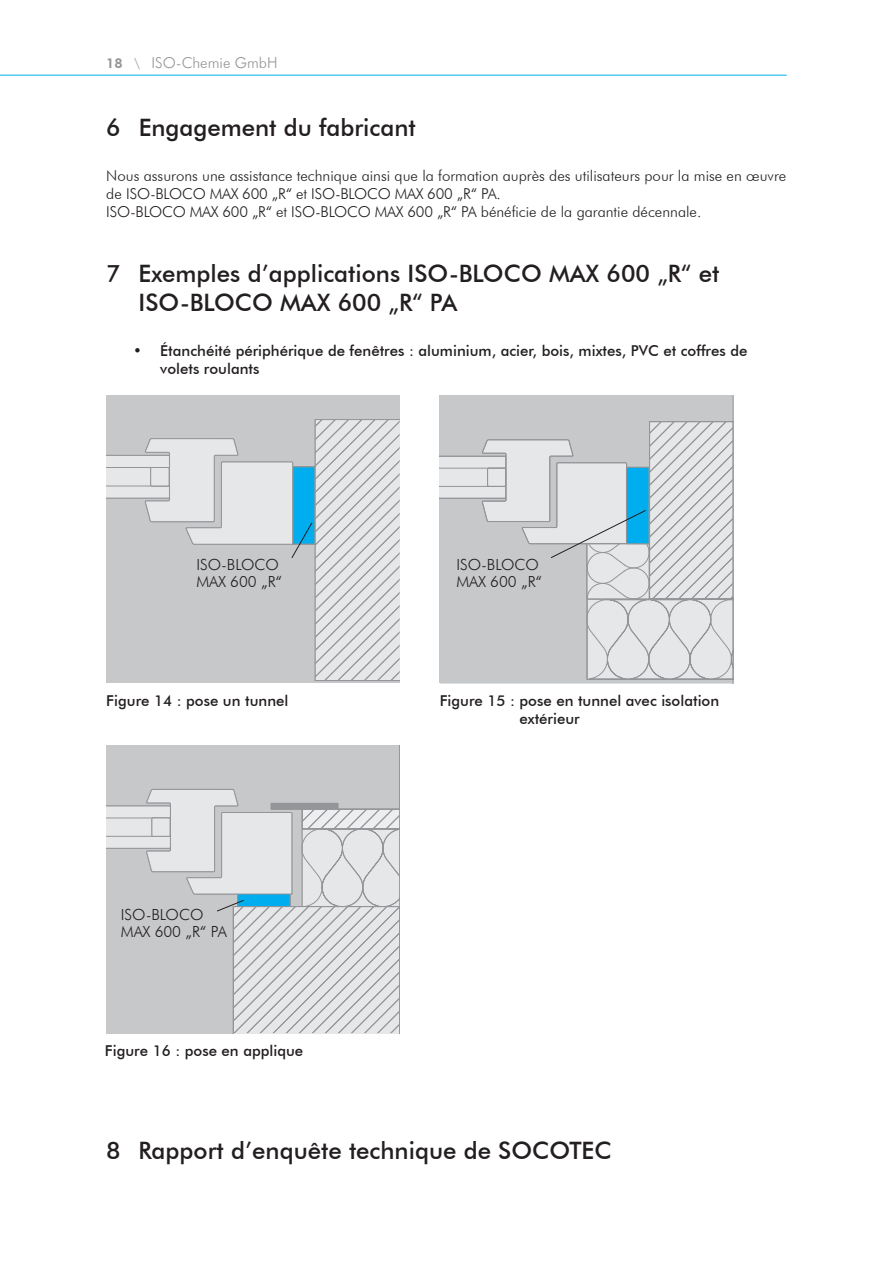
<style>
.page{position:relative;width:893px;height:1263px;background:#fff}
.page>*{position:absolute;margin:0;border:0;box-sizing:border-box;transform-origin:0 0}
.t1{font:500 24px/28.8px "Futura BT";color:#231f20}
.t2{font:300 15.3px/17.2px "Futura BT";color:#231f20}
.t3{font:300 15px/18px "Futura BT";color:#231f20}
.t4{font:500 15px/18px "Futura BT";color:#231f20}
.t5{font:300 15px "Futura BT";color:#939598}
.s1{font-weight:800;font-size:13.5px}
.s2{font-size:13.5px}
</style>
<div class="page">
<hr style="left:0;top:75px;width:787px;height:1px;background:#00aeef">
<div style="left:440px;top:395px;width:293px;height:288px;background:#c7c8ca"></div>
<div style="left:106px;top:746px;width:294px;height:43px;background:#c7c8ca"></div>
<svg style="left:106px;top:789px;width:294px;height:244px;background:#d1d4d6"></svg>
<svg style="left:440px;top:421px;width:293px;height:259px;background:#ced3d6"></svg>
<div style="left:106px;top:395px;width:294px;height:288px;background:#c7c8ca"></div>
<svg style="left:106px;top:419px;width:294px;height:262px;background:#ccd1d4"></svg>
<p class="t5" style="left:106px;top:53px;width:173px"><span class="s1">18</span> <span class="s2">\</span> ISO-Chemie GmbH</p>
<h1 class="t1" style="left:106px;top:113px;width:311px">6 Engagement du fabricant</h1>
<p class="t3" style="left:106px;top:167px;width:681px">Nous assurons une assistance technique ainsi que la formation auprès des utilisateurs pour la mise en œuvre de ISO-BLOCO MAX 600 „R“ et ISO-BLOCO MAX 600 „R“ PA.<br>ISO-BLOCO MAX 600 „R“ et ISO-BLOCO MAX 600 „R“ PA bénéficie de la garantie décennale.</p>
<h1 class="t1" style="left:139px;top:259px;width:582px;text-indent:-32px">7 Exemples d’applications ISO-BLOCO MAX 600 „R“ et<br>ISO-BLOCO MAX 600 „R“ PA</h1>
<p class="t4" style="left:160px;top:341px;width:589px;text-indent:-27px">• Étanchéité périphérique de fenêtres : aluminium, acier, bois, mixtes, PVC et coffres de volets roulants</p>
<p class="t2" style="left:196px;top:556px;width:87px">ISO-BLOCO<br>MAX 600 „R“</p>
<p class="t4" style="left:106px;top:692px;width:184px">Figure 14 : pose un tunnel</p>
<p class="t2" style="left:121px;top:906px;width:108px">ISO-BLOCO<br>MAX 600 „R“ PA</p>
<p class="t4" style="left:105px;top:1041px;width:200px">Figure 16 : pose en applique</p>
<p class="t2" style="left:456px;top:556px;width:87px">ISO-BLOCO<br>MAX 600 „R“</p>
<p class="t4" style="left:519px;top:692px;width:201px;text-indent:-80px">Figure 15 : pose en tunnel avec isolation extérieur</p>
<h1 class="t1" style="left:106px;top:1135px;width:507px">8 Rapport d’enquête technique de SOCOTEC</h1>
</div>
